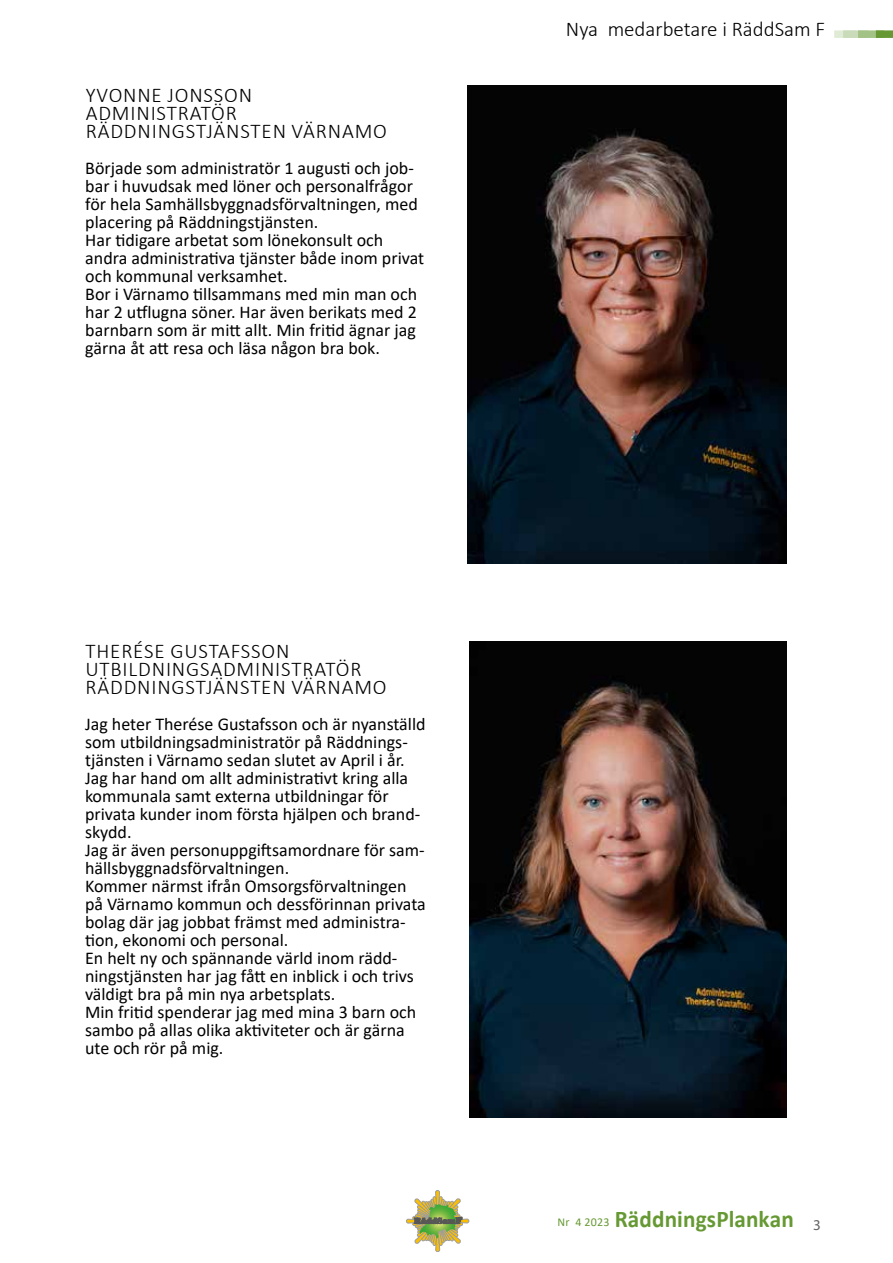
<style>
.page{position:relative;width:893px;height:1263px;background:#fff}
.page>*{position:absolute;margin:0;border:0;box-sizing:border-box;transform-origin:0 0}
.t1{font:700 24px "Calibri";letter-spacing:.005em;color:#693}
.t2{font:300 21px/18px "Calibri";letter-spacing:.04em;color:#000}
.t3{font:300 21px "Calibri";color:#000}
.t4{font:18px/18px "Calibri";color:#000}
.t5{font:15px "Myriad Pro";color:#646363}
.s1{font-weight:400;font-size:12px}
</style>
<div class="page">
<div style="left:834px;top:30px;width:22px;height:8px;background:#e0ebd6"></div>
<div style="left:843px;top:30px;width:25px;height:8px;background:#c9dbb8"></div>
<div style="left:858px;top:30px;width:26px;height:8px;background:#a3c285"></div>
<div style="left:876px;top:30px;width:17px;height:8px;background:#693"></div>
<div style="left:406px;top:1219px;width:32px;height:4px;border:1px solid #9d9d9c;border-radius:2px"></div>
<div style="left:436px;top:1221px;width:4px;height:31px;border:1px solid #9d9d9c;border-radius:2px"></div>
<div style="left:437px;top:1219px;width:32px;height:4px;border:1px solid #9d9d9c;border-radius:2px"></div>
<hr style="left:436px;top:1190px;width:4px;height:31px;background:#fcbf00;border-radius:2px">
<div style="left:435px;top:1190px;width:5px;height:31px;border:1px solid #9d9d9c;border-radius:2px"></div>
<svg style="left:412px;top:1196px;width:51px;height:50px"></svg>
<img style="left:468px;top:85px;width:319px;height:479px">
<img style="left:469px;top:642px;width:318px;height:476px">
<p class="t2" style="left:86px;top:86px;width:303px">YVONNE JONSSON<br>ADMINISTRATÖR<br>RÄDDNINGSTJÄNSTEN VÄRNAMO</p>
<p class="t4" style="left:85px;top:159px;width:340px">Började som administratör 1 augusti och job&shy;bar i huvudsak med löner och personalfrågor för hela Samhällsbyggnadsförvaltningen, med placering på Räddningstjänsten.<br>Har tidigare arbetat som lönekonsult och andra administrativa tjänster både inom privat och kommunal verksamhet.<br>Bor i Värnamo tillsammans med min man och har 2 utflugna söner. Har även berikats med 2 barnbarn som är mitt allt. Min fritid ägnar jag gärna åt att resa och läsa någon bra bok.</p>
<p class="t2" style="left:85px;top:641px;width:303px">THERÉSE GUSTAFSSON<br>UTBILDNINGSADMINISTRATÖR<br>RÄDDNINGSTJÄNSTEN VÄRNAMO</p>
<p class="t4" style="left:85px;top:714px;width:342px">Jag heter Therése Gustafsson och är nyanställd som utbildningsadministratör på Räddnings&shy;tjänsten i Värnamo sedan slutet av April i år.<br>Jag har hand om allt administrativt kring alla kommunala samt externa utbildningar för privata kunder inom första hjälpen och brand&shy;skydd.<br>Jag är även personuppgiftsamordnare för sam&shy;hällsbyggnadsförvaltningen.<br>Kommer närmst ifrån Omsorgsförvaltningen på Värnamo kommun och dessförinnan privata bolag där jag jobbat främst med administra&shy;tion, ekonomi och personal.<br>En helt ny och spännande värld inom rädd&shy;ningstjänsten har jag fått en inblick i och trivs väldigt bra på min nya arbetsplats.<br>Min fritid spenderar jag med mina 3 barn och sambo på allas olika aktiviteter och är gärna ute och rör på mig.</p>
<p class="t3" style="left:566px;top:16px;width:261px">Nya medarbetare i RäddSam F</p>
<h1 class="t1" style="left:558px;top:1202px;width:238px"><span class="s1">Nr 4 2023</span> RäddningsPlankan</h1>
<p class="t5" style="left:813px;top:1216px;width:9px">3</p>
</div>
